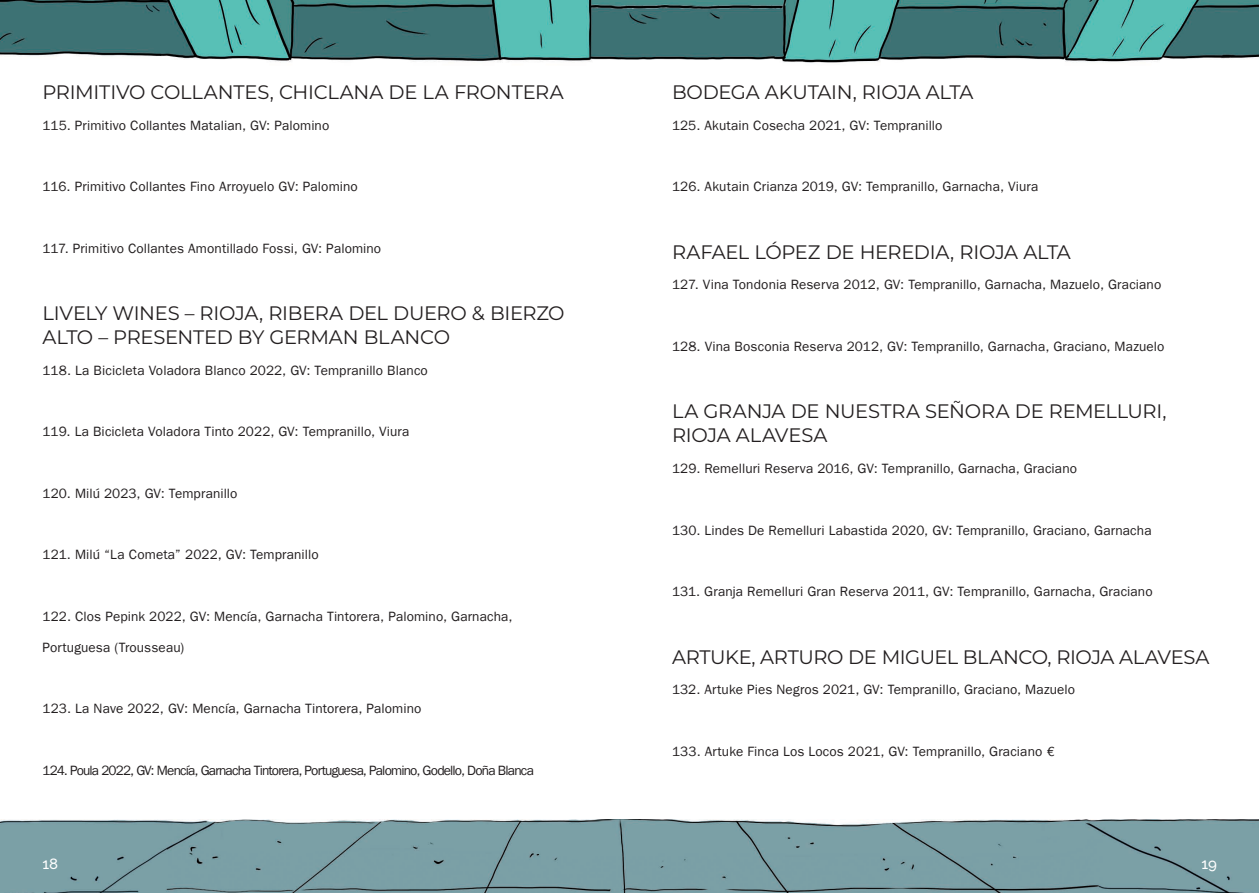
<style>
.page{position:relative;width:1259px;height:893px;background:#fff}
.page>*{position:absolute;margin:0;border:0;box-sizing:border-box;transform-origin:0 0}
.t1{font:19.5px/24px "Montserrat";letter-spacing:-.015em;color:#231f20}
.t2{font:500 15px "Raleway";color:#fff}
.t3{font:13.5px "Franklin Gothic LT";letter-spacing:.005em;color:#231f20}
.t4{font:13.5px "Franklin Gothic LT";letter-spacing:-.06em;color:#231f20}
</style>
<div class="page">
<img style="left:0;top:819px;width:1259px;height:74px">
<img style="left:0;top:0;width:1259px;height:63px">
<h1 class="t1" style="left:43px;top:79px;width:522px">PRIMITIVO COLLANTES, CHICLANA DE LA FRONTERA</h1>
<p class="t3" style="left:43px;top:117px;width:288px">115. Primitivo Collantes Matalian, GV: Palomino</p>
<p class="t3" style="left:43px;top:179px;width:317px">116. Primitivo Collantes Fino Arroyuelo GV: Palomino</p>
<p class="t3" style="left:43px;top:240px;width:340px">117. Primitivo Collantes Amontillado Fossi, GV: Palomino</p>
<h1 class="t1" style="left:43px;top:301px;width:523px">LIVELY WINES – RIOJA, RIBERA DEL DUERO &amp; BIERZO<br>ALTO – PRESENTED BY GERMAN BLANCO</h1>
<p class="t3" style="left:43px;top:363px;width:387px">118. La Bicicleta Voladora Blanco 2022, GV: Tempranillo Blanco</p>
<p class="t3" style="left:43px;top:424px;width:368px">119. La Bicicleta Voladora Tinto 2022, GV: Tempranillo, Viura</p>
<p class="t3" style="left:43px;top:486px;width:196px">120. Milú 2023, GV: Tempranillo</p>
<p class="t3" style="left:43px;top:547px;width:278px">121. Milú “La Cometa” 2022, GV: Tempranillo</p>
<p class="t3" style="left:43px;top:609px;width:471px">122. Clos Pepink 2022, GV: Mencía, Garnacha Tintorera, Palomino, Garnacha,</p>
<p class="t3" style="left:43px;top:639px;width:143px">Portuguesa (Trousseau)</p>
<p class="t3" style="left:43px;top:701px;width:380px">123. La Nave 2022, GV: Mencía, Garnacha Tintorera, Palomino</p>
<p class="t4" style="left:43px;top:762px;width:493px">124. Poula 2022, GV: Mencía, Garnacha Tintorera, Portuguesa, Palomino, Godello, Doña Blanca</p>
<h1 class="t1" style="left:672px;top:79px;width:303px">BODEGA AKUTAIN, RIOJA ALTA</h1>
<p class="t3" style="left:672px;top:117px;width:272px">125. Akutain Cosecha 2021, GV: Tempranillo</p>
<p class="t3" style="left:672px;top:179px;width:368px">126. Akutain Crianza 2019, GV: Tempranillo, Garnacha, Viura</p>
<h1 class="t1" style="left:672px;top:239px;width:400px">RAFAEL LÓPEZ DE HEREDIA, RIOJA ALTA</h1>
<p class="t3" style="left:672px;top:277px;width:491px">127. Vina Tondonia Reserva 2012, GV: Tempranillo, Garnacha, Mazuelo, Graciano</p>
<p class="t3" style="left:672px;top:339px;width:494px">128. Vina Bosconia Reserva 2012, GV: Tempranillo, Garnacha, Graciano, Mazuelo</p>
<h1 class="t1" style="left:672px;top:399px;width:496px">LA GRANJA DE NUESTRA SEÑORA DE REMELLURI,<br>RIOJA ALAVESA</h1>
<p class="t3" style="left:672px;top:461px;width:406px">129. Remelluri Reserva 2016, GV: Tempranillo, Garnacha, Graciano</p>
<p class="t3" style="left:672px;top:522px;width:481px">130. Lindes De Remelluri Labastida 2020, GV: Tempranillo, Graciano, Garnacha</p>
<p class="t3" style="left:672px;top:584px;width:482px">131. Granja Remelluri Gran Reserva 2011, GV: Tempranillo, Garnacha, Graciano</p>
<h1 class="t1" style="left:672px;top:644px;width:539px">ARTUKE, ARTURO DE MIGUEL BLANCO, RIOJA ALAVESA</h1>
<p class="t3" style="left:672px;top:682px;width:405px">132. Artuke Pies Negros 2021, GV: Tempranillo, Graciano, Mazuelo</p>
<p class="t3" style="left:672px;top:744px;width:384px">133. Artuke Finca Los Locos 2021, GV: Tempranillo, Graciano €</p>
<p class="t2" style="left:43px;top:855px;width:17px">18</p>
<p class="t2" style="left:1201px;top:855px;width:17px">19</p>
</div>
